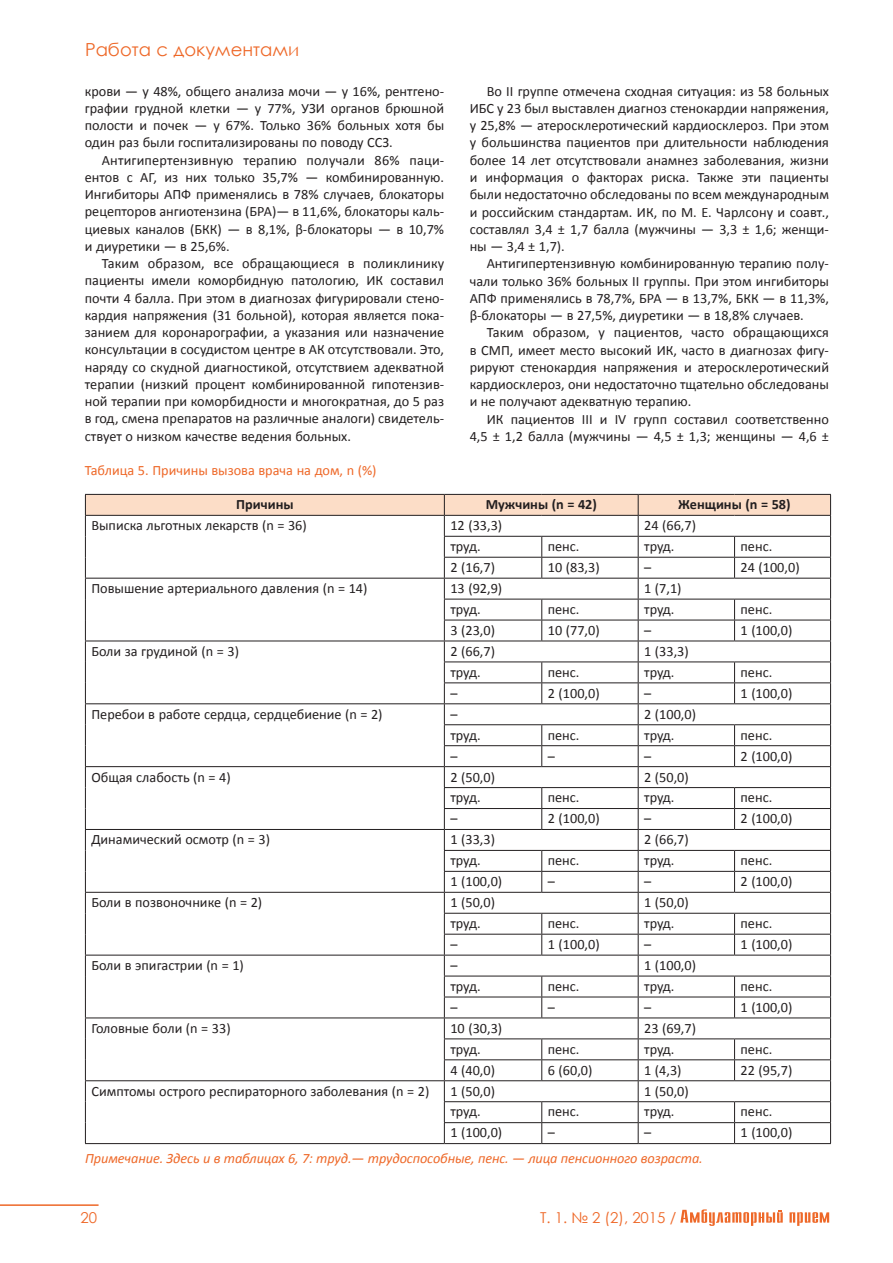
<style>
.page{position:relative;width:893px;height:1263px;background:#fff}
.page>*{position:absolute;margin:0;border:0;box-sizing:border-box;transform-origin:0 0}
.t1{font:18px "Century Gothic";color:#ee6828}
.t2{font:15px "Century Gothic";color:#ee6828}
.t3{font:14.25px/17.2px "Calibri";color:#231f20;text-align:justify}
.t4{font:italic 14.25px "Calibri";letter-spacing:-.01em;color:#ee6828}
.t5{font:14.25px "Calibri";color:#ee6828}
.t6{font:700 14.25px "Calibri";color:#231f20}
</style>
<div class="page">
<hr style="left:0;top:1204px;width:99px;height:2px;background:#ee6828">
<svg style="left:789px;top:1212px;width:40px;height:14px"></svg>
<svg style="left:680px;top:1209px;width:103px;height:17px"></svg>
<svg style="left:85px;top:494px;width:746px;height:649px"></svg>
<hr style="left:85px;top:1143px;width:359px;height:1px;background:#231f20">
<hr style="left:444px;top:1143px;width:98px;height:1px;background:#231f20">
<hr style="left:542px;top:1143px;width:96px;height:1px;background:#231f20">
<hr style="left:638px;top:1143px;width:97px;height:1px;background:#231f20">
<hr style="left:735px;top:1143px;width:96px;height:1px;background:#231f20">
<p class="t1" style="left:85px;top:37px;width:216px">Работа с документами</p>
<p class="t3" style="left:85px;top:82px;width:361px">крови — у 48%, общего анализа мочи — у 16%, рентгено&shy;графии грудной клетки — у 77%, УЗИ органов брюшной полости и почек — у 67%. Только 36% больных хотя бы один раз были госпитализированы по поводу ССЗ.</p>
<p class="t3" style="left:85px;top:151px;width:361px;text-indent:17px">Антигипертензивную терапию получали 86% паци&shy;ентов с АГ, из них только 35,7% — комбинированную.<br>Ингибиторы АПФ применялись в 78% случаев, блокаторы рецепторов ангиотензина (БРА)— в 11,6%, блокаторы каль&shy;циевых каналов (БКК) — в 8,1%, β-блокаторы — в 10,7% и диуретики — в 25,6%.</p>
<p class="t3" style="left:85px;top:255px;width:361px;text-indent:17px">Таким образом, все обращающиеся в поликлинику пациенты имели коморбидную патологию, ИК составил почти 4 балла. При этом в диагнозах фигурировали стено&shy;кардия напряжения (31 больной), которая является пока&shy;занием для коронарографии, а указания или назначение консультации в сосудистом центре в АК отсутствовали. Это, наряду со скудной диагностикой, отсутствием адекватной терапии (низкий процент комбинированной гипотензив&shy;ной терапии при коморбидности и многократная, до 5 раз в год, смена препаратов на различные аналоги) свидетель&shy;ствует о низком качестве ведения больных.</p>
<p class="t5" style="left:85px;top:461px;width:293px">Таблица 5. Причины вызова врача на дом, n (%)</p>
<p class="t3" style="left:470px;top:82px;width:361px;text-indent:17px">Во II группе отмечена сходная ситуация: из 58 больных ИБС у 23 был выставлен диагноз стенокардии напряжения, у 25,8% — атеросклеротический кардиосклероз. При этом у большинства пациентов при длительности наблюдения более 14 лет отсутствовали анамнез заболевания, жизни и информация о факторах риска. Также эти пациенты были недостаточно обследованы по всем международным и российским стандартам. ИК, по М. Е. Чарлсону и соавт., составлял 3,4 ± 1,7 балла (мужчины — 3,3 ± 1,6; женщи&shy;ны — 3,4 ± 1,7).</p>
<p class="t3" style="left:470px;top:255px;width:361px;text-indent:17px">Антигипертензивную комбинированную терапию полу&shy;чали только 36% больных II группы. При этом ингибиторы АПФ применялись в 78,7%, БРА — в 13,7%, БКК — в 11,3%, β-блокаторы — в 27,5%, диуретики — в 18,8% случаев.</p>
<p class="t3" style="left:470px;top:324px;width:361px;text-indent:17px">Таким образом, у пациентов, часто обращающихся в СМП, имеет место высокий ИК, часто в диагнозах фигу&shy;рируют стенокардия напряжения и атеросклеротический кардиосклероз, они недостаточно тщательно обследованы и не получают адекватную терапию.</p>
<p class="t3" style="left:470px;top:410px;width:361px;text-align:right">ИК пациентов III и IV групп составил соответственно<br>4,5 ± 1,2 балла (мужчины — 4,5 ± 1,3; женщины — 4,6 ±</p>
<p class="t6" style="left:236px;top:495px;width:59px">Причины</p>
<p class="t6" style="left:486px;top:495px;width:113px">Мужчины (n = 42)</p>
<p class="t6" style="left:678px;top:495px;width:114px">Женщины (n = 58)</p>
<p class="t3" style="left:91px;top:517px;width:217px">Выписка льготных лекарств (n = 36)</p>
<p class="t3" style="left:450px;top:517px;width:53px">12 (33,3)</p>
<p class="t3" style="left:644px;top:517px;width:53px">24 (66,7)</p>
<p class="t3" style="left:450px;top:538px;width:32px">труд.</p>
<p class="t3" style="left:548px;top:538px;width:33px">пенс.</p>
<p class="t3" style="left:644px;top:538px;width:32px">труд.</p>
<p class="t3" style="left:740px;top:538px;width:33px">пенс.</p>
<p class="t3" style="left:450px;top:559px;width:46px">2 (16,7)</p>
<p class="t3" style="left:548px;top:559px;width:53px">10 (83,3)</p>
<p class="t3" style="left:644px;top:559px;width:9px">–</p>
<p class="t3" style="left:740px;top:559px;width:61px">24 (100,0)</p>
<p class="t3" style="left:91px;top:580px;width:278px">Повышение артериального давления (n = 14)</p>
<p class="t3" style="left:450px;top:580px;width:53px">13 (92,9)</p>
<p class="t3" style="left:644px;top:580px;width:39px">1 (7,1)</p>
<p class="t3" style="left:450px;top:601px;width:32px">труд.</p>
<p class="t3" style="left:548px;top:601px;width:33px">пенс.</p>
<p class="t3" style="left:644px;top:601px;width:32px">труд.</p>
<p class="t3" style="left:740px;top:601px;width:33px">пенс.</p>
<p class="t3" style="left:450px;top:622px;width:46px">3 (23,0)</p>
<p class="t3" style="left:548px;top:622px;width:53px">10 (77,0)</p>
<p class="t3" style="left:644px;top:622px;width:9px">–</p>
<p class="t3" style="left:740px;top:622px;width:53px">1 (100,0)</p>
<p class="t3" style="left:91px;top:643px;width:149px">Боли за грудиной (n = 3)</p>
<p class="t3" style="left:450px;top:643px;width:46px">2 (66,7)</p>
<p class="t3" style="left:644px;top:643px;width:46px">1 (33,3)</p>
<p class="t3" style="left:450px;top:663px;width:32px">труд.</p>
<p class="t3" style="left:548px;top:663px;width:33px">пенс.</p>
<p class="t3" style="left:644px;top:663px;width:32px">труд.</p>
<p class="t3" style="left:740px;top:663px;width:33px">пенс.</p>
<p class="t3" style="left:450px;top:684px;width:9px">–</p>
<p class="t3" style="left:548px;top:684px;width:53px">2 (100,0)</p>
<p class="t3" style="left:644px;top:684px;width:9px">–</p>
<p class="t3" style="left:740px;top:684px;width:53px">1 (100,0)</p>
<p class="t3" style="left:91px;top:705px;width:293px">Перебои в работе сердца, сердцебиение (n = 2)</p>
<p class="t3" style="left:450px;top:705px;width:9px">–</p>
<p class="t3" style="left:644px;top:705px;width:53px">2 (100,0)</p>
<p class="t3" style="left:450px;top:726px;width:32px">труд.</p>
<p class="t3" style="left:548px;top:726px;width:33px">пенс.</p>
<p class="t3" style="left:644px;top:726px;width:32px">труд.</p>
<p class="t3" style="left:740px;top:726px;width:33px">пенс.</p>
<p class="t3" style="left:450px;top:747px;width:9px">–</p>
<p class="t3" style="left:548px;top:747px;width:9px">–</p>
<p class="t3" style="left:644px;top:747px;width:9px">–</p>
<p class="t3" style="left:740px;top:747px;width:53px">2 (100,0)</p>
<p class="t3" style="left:91px;top:768px;width:141px">Общая слабость (n = 4)</p>
<p class="t3" style="left:450px;top:768px;width:46px">2 (50,0)</p>
<p class="t3" style="left:644px;top:768px;width:46px">2 (50,0)</p>
<p class="t3" style="left:450px;top:789px;width:32px">труд.</p>
<p class="t3" style="left:548px;top:789px;width:33px">пенс.</p>
<p class="t3" style="left:644px;top:789px;width:32px">труд.</p>
<p class="t3" style="left:740px;top:789px;width:33px">пенс.</p>
<p class="t3" style="left:450px;top:810px;width:9px">–</p>
<p class="t3" style="left:548px;top:810px;width:53px">2 (100,0)</p>
<p class="t3" style="left:644px;top:810px;width:9px">–</p>
<p class="t3" style="left:740px;top:810px;width:53px">2 (100,0)</p>
<p class="t3" style="left:91px;top:831px;width:180px">Динамический осмотр (n = 3)</p>
<p class="t3" style="left:450px;top:831px;width:46px">1 (33,3)</p>
<p class="t3" style="left:644px;top:831px;width:46px">2 (66,7)</p>
<p class="t3" style="left:450px;top:852px;width:32px">труд.</p>
<p class="t3" style="left:548px;top:852px;width:33px">пенс.</p>
<p class="t3" style="left:644px;top:852px;width:32px">труд.</p>
<p class="t3" style="left:740px;top:852px;width:33px">пенс.</p>
<p class="t3" style="left:450px;top:873px;width:53px">1 (100,0)</p>
<p class="t3" style="left:548px;top:873px;width:9px">–</p>
<p class="t3" style="left:644px;top:873px;width:9px">–</p>
<p class="t3" style="left:740px;top:873px;width:53px">2 (100,0)</p>
<p class="t3" style="left:91px;top:894px;width:172px">Боли в позвоночнике (n = 2)</p>
<p class="t3" style="left:450px;top:894px;width:46px">1 (50,0)</p>
<p class="t3" style="left:644px;top:894px;width:46px">1 (50,0)</p>
<p class="t3" style="left:450px;top:915px;width:32px">труд.</p>
<p class="t3" style="left:548px;top:915px;width:33px">пенс.</p>
<p class="t3" style="left:644px;top:915px;width:32px">труд.</p>
<p class="t3" style="left:740px;top:915px;width:33px">пенс.</p>
<p class="t3" style="left:450px;top:936px;width:9px">–</p>
<p class="t3" style="left:548px;top:936px;width:53px">1 (100,0)</p>
<p class="t3" style="left:644px;top:936px;width:9px">–</p>
<p class="t3" style="left:740px;top:936px;width:53px">1 (100,0)</p>
<p class="t3" style="left:91px;top:956px;width:154px">Боли в эпигастрии (n = 1)</p>
<p class="t3" style="left:450px;top:956px;width:9px">–</p>
<p class="t3" style="left:644px;top:956px;width:53px">1 (100,0)</p>
<p class="t3" style="left:450px;top:977px;width:32px">труд.</p>
<p class="t3" style="left:548px;top:977px;width:33px">пенс.</p>
<p class="t3" style="left:644px;top:977px;width:32px">труд.</p>
<p class="t3" style="left:740px;top:977px;width:33px">пенс.</p>
<p class="t3" style="left:450px;top:998px;width:9px">–</p>
<p class="t3" style="left:548px;top:998px;width:9px">–</p>
<p class="t3" style="left:644px;top:998px;width:9px">–</p>
<p class="t3" style="left:740px;top:998px;width:53px">1 (100,0)</p>
<p class="t3" style="left:91px;top:1019px;width:141px">Головные боли (n = 33)</p>
<p class="t3" style="left:450px;top:1019px;width:53px">10 (30,3)</p>
<p class="t3" style="left:644px;top:1019px;width:53px">23 (69,7)</p>
<p class="t3" style="left:450px;top:1040px;width:32px">труд.</p>
<p class="t3" style="left:548px;top:1040px;width:33px">пенс.</p>
<p class="t3" style="left:644px;top:1040px;width:32px">труд.</p>
<p class="t3" style="left:740px;top:1040px;width:33px">пенс.</p>
<p class="t3" style="left:450px;top:1061px;width:46px">4 (40,0)</p>
<p class="t3" style="left:548px;top:1061px;width:46px">6 (60,0)</p>
<p class="t3" style="left:644px;top:1061px;width:39px">1 (4,3)</p>
<p class="t3" style="left:740px;top:1061px;width:53px">22 (95,7)</p>
<p class="t3" style="left:91px;top:1082px;width:339px">Симптомы острого респираторного заболевания (n = 2)</p>
<p class="t3" style="left:450px;top:1082px;width:46px">1 (50,0)</p>
<p class="t3" style="left:644px;top:1082px;width:46px">1 (50,0)</p>
<p class="t3" style="left:450px;top:1103px;width:32px">труд.</p>
<p class="t3" style="left:548px;top:1103px;width:33px">пенс.</p>
<p class="t3" style="left:644px;top:1103px;width:32px">труд.</p>
<p class="t3" style="left:740px;top:1103px;width:33px">пенс.</p>
<p class="t3" style="left:450px;top:1124px;width:53px">1 (100,0)</p>
<p class="t3" style="left:548px;top:1124px;width:9px">–</p>
<p class="t3" style="left:644px;top:1124px;width:9px">–</p>
<p class="t3" style="left:740px;top:1124px;width:53px">1 (100,0)</p>
<p class="t4" style="left:85px;top:1149px;width:619px">Примечание. Здесь и в таблицах 6, 7: труд.— трудоспособные, пенс. — лица пенсионного возраста.</p>
<p class="t2" style="left:80px;top:1207px;width:18px">20</p>
<p class="t2" style="left:540px;top:1207px;width:138px">Т. 1. № 2 (2), 2015 /</p>
</div>
